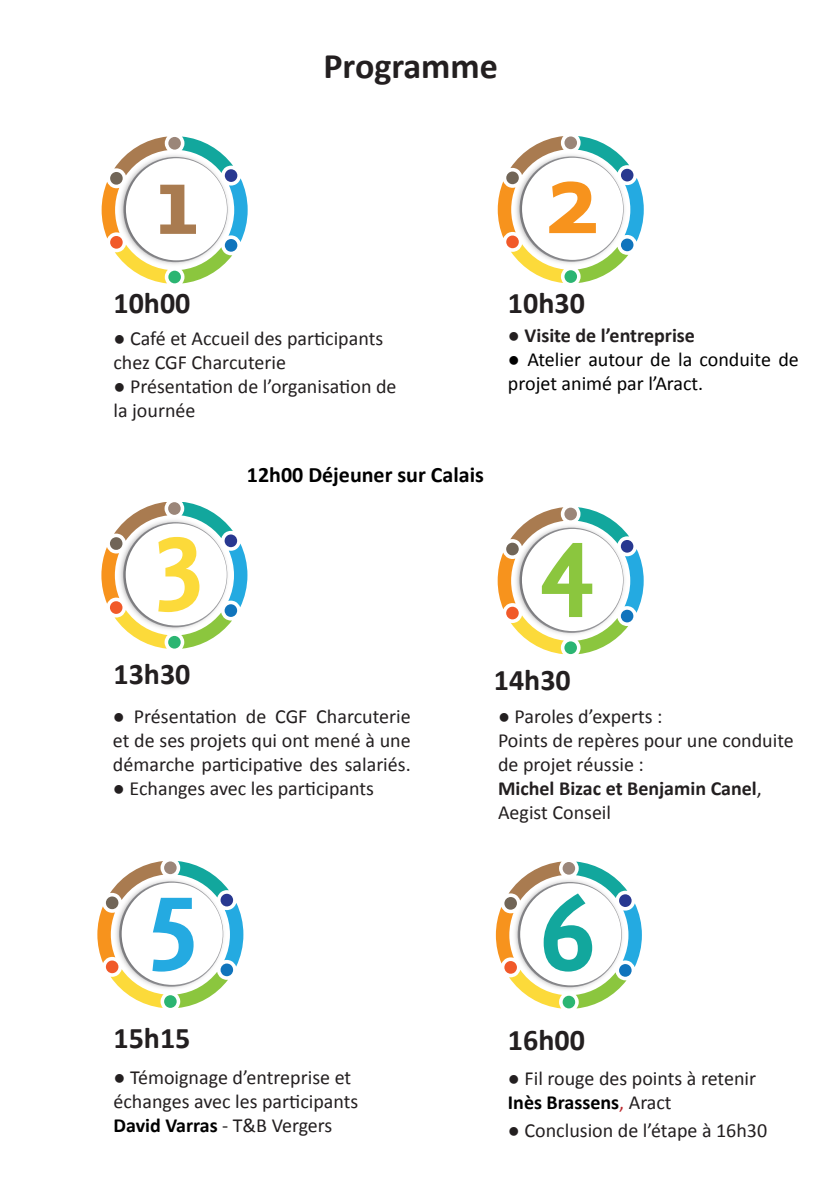
<style>
.page{position:relative;width:840px;height:1191px;background:#fff}
.page>*{position:absolute;margin:0;border:0;box-sizing:border-box;transform-origin:0 0}
.t1{font:700 36px "Calibri";color:#231f20}
.t2{font:700 30px "Calibri";color:#231f20}
.t3{font:700 22px "Calibri";color:#000}
.t4{font:20px/24px "Calibri";color:#231f20}
.t5{font:20px/24px "Calibri";color:#000}
.t6{font:700 20px "Calibri";color:#231f20}
.s1{font-weight:400}
.s2{font-weight:700;color:#000}
.s3{font-weight:700}
.s4{color:#b9262b}
</style>
<div class="page">
<svg style="left:495px;top:861px;width:146px;height:147px"></svg>
<svg style="left:102px;top:136px;width:145px;height:147px"></svg>
<svg style="left:497px;top:136px;width:146px;height:147px"></svg>
<svg style="left:101px;top:502px;width:146px;height:146px"></svg>
<svg style="left:97px;top:861px;width:146px;height:147px"></svg>
<svg style="left:497px;top:507px;width:146px;height:147px"></svg>
<h1 class="t1" style="left:323px;top:43px;width:176px">Programme</h1>
<h2 class="t2" style="left:113px;top:284px;width:78px">10h00</h2>
<p class="t4" style="left:113px;top:326px;width:271px">● Café et Accueil des participants chez CGF Charcuterie</p>
<p class="t4" style="left:113px;top:374px;width:284px">● Présentation de l’organisation de la journée</p>
<p class="t3" style="left:247px;top:461px;width:238px">12h00 Déjeuner sur Calais</p>
<h2 class="t2" style="left:507px;top:284px;width:78px">10h30</h2>
<p class="t6" style="left:507px;top:323px;width:188px"><span class="s1">●</span> Visite de l’entreprise</p>
<p class="t5" style="left:507px;top:347px;width:292px">● Atelier autour de la conduite de projet animé par l’Aract.</p>
<h2 class="t2" style="left:113px;top:655px;width:78px">13h30</h2>
<p class="t4" style="left:113px;top:704px;width:299px;text-align:justify">● Présentation de CGF Charcuterie et de ses projets qui ont mené à une démarche participative des salariés.</p>
<p class="t4" style="left:113px;top:776px;width:262px">● Echanges avec les participants</p>
<h2 class="t2" style="left:113px;top:1019px;width:78px">15h15</h2>
<p class="t4" style="left:113px;top:1065px;width:246px">● Témoignage d’entreprise et échanges avec les participants<br><span class="s2">David Varras</span> - T&amp;B Vergers</p>
<h2 class="t2" style="left:493px;top:661px;width:78px">14h30</h2>
<p class="t4" style="left:497px;top:704px;width:297px">● Paroles d’experts :<br>Points de repères pour une conduite de projet réussie :<br><span class="s3">Michel Bizac et Benjamin Canel</span>,<br>Aegist Conseil</p>
<h2 class="t2" style="left:507px;top:1021px;width:78px">16h00</h2>
<p class="t4" style="left:507px;top:1066px;width:249px">● Fil rouge des points à retenir<br><span class="s2">Inès Brassens</span><span class="s4">,</span> Aract</p>
<p class="t4" style="left:507px;top:1118px;width:261px">● Conclusion de l’étape à 16h30</p>
</div>
